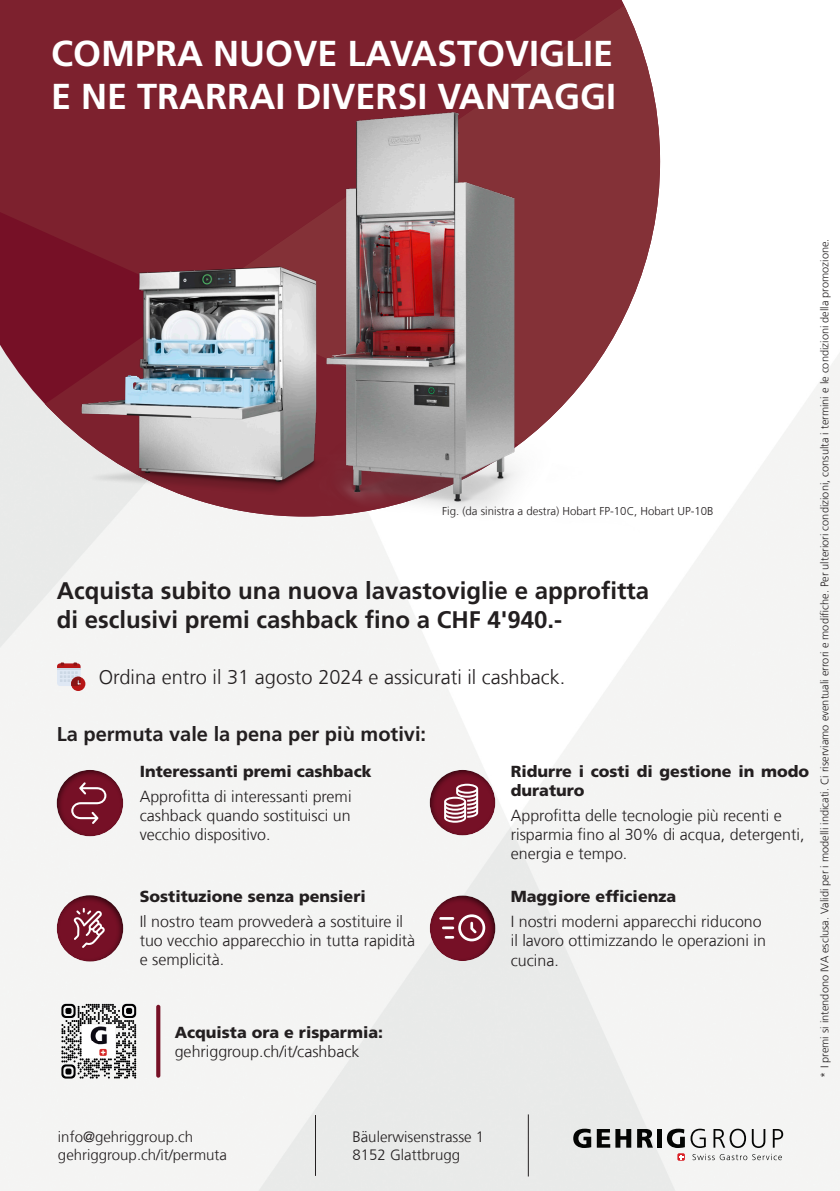
<style>
.page{position:relative;width:840px;height:1191px;background:#fff}
.page>*{position:absolute;margin:0;border:0;box-sizing:border-box;transform-origin:0 0}
.t1{font:700 36px "Frutiger LT Com";color:#fff}
.t2{font:700 24px "Frutiger LT Com";color:#231f20}
.t3{font:300 20px "Frutiger LT Com";color:#231f20}
.t4{font:700 20px "Frutiger LT Com";color:#231f20}
.t5{font:300 16px/19.2px "Frutiger LT Com";color:#231f20}
.t6{font:900 16px/19.2px "Frutiger LT Com";color:#231f20}
.t7{font:300 15px "Frutiger LT Com";color:#231f20}
.t8{font:300 11.4px "Frutiger LT Com";color:#231f20}
.t9{font:300 11px "Frutiger LT Com";color:#231f20}
</style>
<div class="page">
<img style="left:0;top:355px;width:839px;height:836px">
<svg style="left:0;top:0;width:196px;height:300px;background:#7c1f2d"></svg>
<svg style="left:0;top:300px;width:46px;height:216px;background:#c09ca4"></svg>
<svg style="left:196px;top:0;width:449px;height:57px;background:#802733"></svg>
<svg style="left:690px;top:1128px;width:92px;height:32px"></svg>
<svg style="left:573px;top:1128px;width:79px;height:20px;background:#737473"></svg>
<div style="left:657px;top:1129px;width:5px;height:18px;background:#040503"></div>
<svg style="left:666px;top:1128px;width:18px;height:20px"></svg>
<svg style="left:677px;top:1153px;width:7px;height:7px"></svg>
<svg style="left:678px;top:1154px;width:5px;height:5px"></svg>
<hr style="left:315px;top:1115px;width:1px;height:60px;background:#231f20">
<hr style="left:527px;top:1114px;width:1px;height:62px;background:#231f20">
<div style="left:429px;top:895px;width:68px;height:68px;background:#231f20;opacity:.75"></div>
<div style="left:56px;top:769px;width:70px;height:70px;background:#231f20;opacity:.75"></div>
<div style="left:429px;top:768px;width:68px;height:70px;background:#231f20;opacity:.75"></div>
<svg style="left:61px;top:1003px;width:75px;height:75px"></svg>
<img style="left:83px;top:1025px;width:32px;height:32px">
<svg style="left:156px;top:1004px;width:4px;height:73px"></svg>
<svg style="left:444px;top:783px;width:34px;height:39px"></svg>
<svg style="left:439px;top:914px;width:46px;height:27px"></svg>
<svg style="left:71px;top:782px;width:35px;height:42px"></svg>
<div style="left:56px;top:894px;width:70px;height:70px;background:#231f20;opacity:.75"></div>
<svg style="left:73px;top:908px;width:32px;height:40px"></svg>
<div style="left:71px;top:676px;width:14px;height:15px;background:#b71616;border-radius:50%"></div>
<svg style="left:57px;top:662px;width:24px;height:24px"></svg>
<img style="left:113px;top:57px;width:652px;height:489px">
<img style="left:46px;top:231px;width:340px;height:288px">
<p class="t1" style="left:51px;top:32px;width:563px">COMPRA NUOVE LAVASTOVIGLIE</p>
<p class="t1" style="left:51px;top:75px;width:566px">E NE TRARRAI DIVERSI VANTAGGI</p>
<p class="t8" style="left:442px;top:504px;width:273px">Fig. (da sinistra a destra) Hobart FP-10C, Hobart UP-10B</p>
<p class="t2" style="left:57px;top:577px;width:593px">Acquista subito una nuova lavastoviglie e approfitta</p>
<p class="t2" style="left:57px;top:605px;width:507px">di esclusivi premi cashback fino a CHF 4'940.-</p>
<p class="t3" style="left:99px;top:665px;width:468px">Ordina entro il 31 agosto 2024 e assicurati il cashback.</p>
<p class="t4" style="left:57px;top:722px;width:371px">La permuta vale la pena per più motivi:</p>
<p class="t6" style="left:140px;top:761px;width:233px">Interessanti premi cashback</p>
<p class="t5" style="left:140px;top:786px;width:213px;text-align:justify">Approfitta di interessanti premi cashback quando sostituisci un vecchio dispositivo.</p>
<p class="t6" style="left:140px;top:887px;width:227px">Sostituzione senza pensieri</p>
<p class="t5" style="left:140px;top:912px;width:277px">Il nostro team provvederà a sostituire il tuo vecchio apparecchio in tutta rapidità e semplicità.</p>
<p class="t6" style="left:175px;top:1022px;width:210px">Acquista ora e risparmia:</p>
<p class="t5" style="left:175px;top:1041px;width:186px">gehriggroup.ch/it/cashback</p>
<p class="t6" style="left:510px;top:761px;width:300px">Ridurre i costi di gestione in modo duraturo</p>
<p class="t5" style="left:510px;top:806px;width:295px">Approfitta delle tecnologie più recenti e risparmia fino al 30% di acqua, detergenti, energia e tempo.</p>
<p class="t6" style="left:510px;top:887px;width:167px">Maggiore efficienza</p>
<p class="t5" style="left:510px;top:912px;width:256px">I nostri moderni apparecchi riducono il lavoro ottimizzando le operazioni in cucina.</p>
<p class="t9" style="left:818px;top:1077px;width:840px;rotate:-90deg">* I premi si intendono IVA esclusa. Validi per i modelli indicati. Ci riserviamo eventuali errori e modifiche. Per ulteriori condizioni, consulta i termini e le condizioni della promozione.</p>
<p class="t7" style="left:58px;top:1128px;width:137px">info@gehriggroup.ch</p>
<p class="t7" style="left:58px;top:1146px;width:170px">gehriggroup.ch/it/permuta</p>
<p class="t7" style="left:352px;top:1128px;width:133px">Bäulerwisenstrasse 1</p>
<p class="t7" style="left:352px;top:1146px;width:109px">8152 Glattbrugg</p>
</div>
